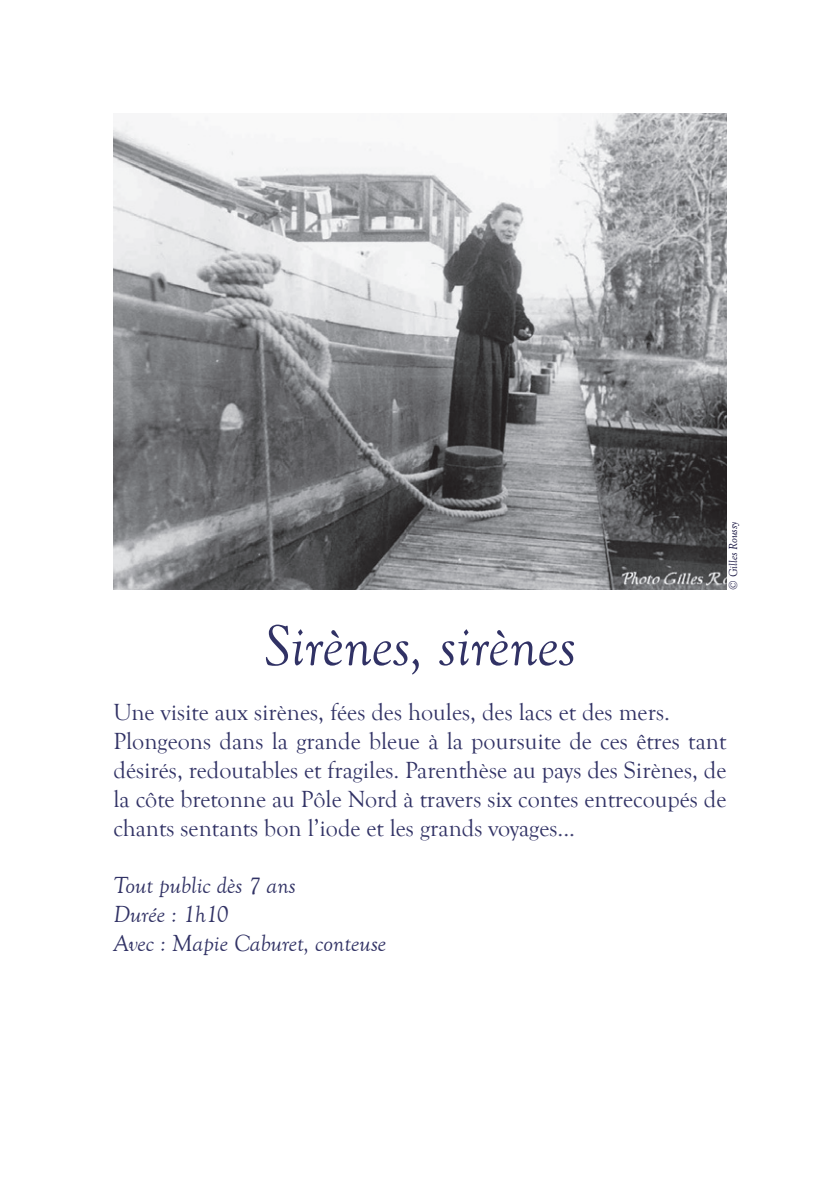
<style>
.page{position:relative;width:840px;height:1191px;background:#fff}
.page>*{position:absolute;margin:0;border:0;box-sizing:border-box;transform-origin:0 0}
.t1{font:italic 60px "Goudy Old Style T";color:#313265}
.t2{font:24px/28.8px "Goudy Old Style T";color:#313265}
.t3{font:italic 24px/28.8px "Goudy Old Style T";color:#313265}
.t4{font:italic 12px "Goudy Old Style T";color:#100d3b}
</style>
<div class="page">
<img style="left:113px;top:113px;width:613px;height:476px">
<p class="t4" style="left:726px;top:589px;width:70px;rotate:-90deg">© Gilles Roussy</p>
<h1 class="t1" style="left:264px;top:613px;width:313px">Sirènes, sirènes</h1>
<p class="t2" style="left:113px;top:698px;width:614px">Une visite aux sirènes, fées des houles, des lacs et des mers.<br>Plongeons dans la grande bleue à la poursuite de ces êtres tant désirés, redoutables et fragiles. Parenthèse au pays des Sirènes, de la côte bretonne au Pôle Nord à travers six contes entrecoupés de chants sentants bon l’iode et les grands voyages...</p>
<p class="t3" style="left:113px;top:871px;width:274px">Tout public dès 7 ans<br>Durée : 1h10<br>Avec : Mapie Caburet, conteuse</p>
</div>
